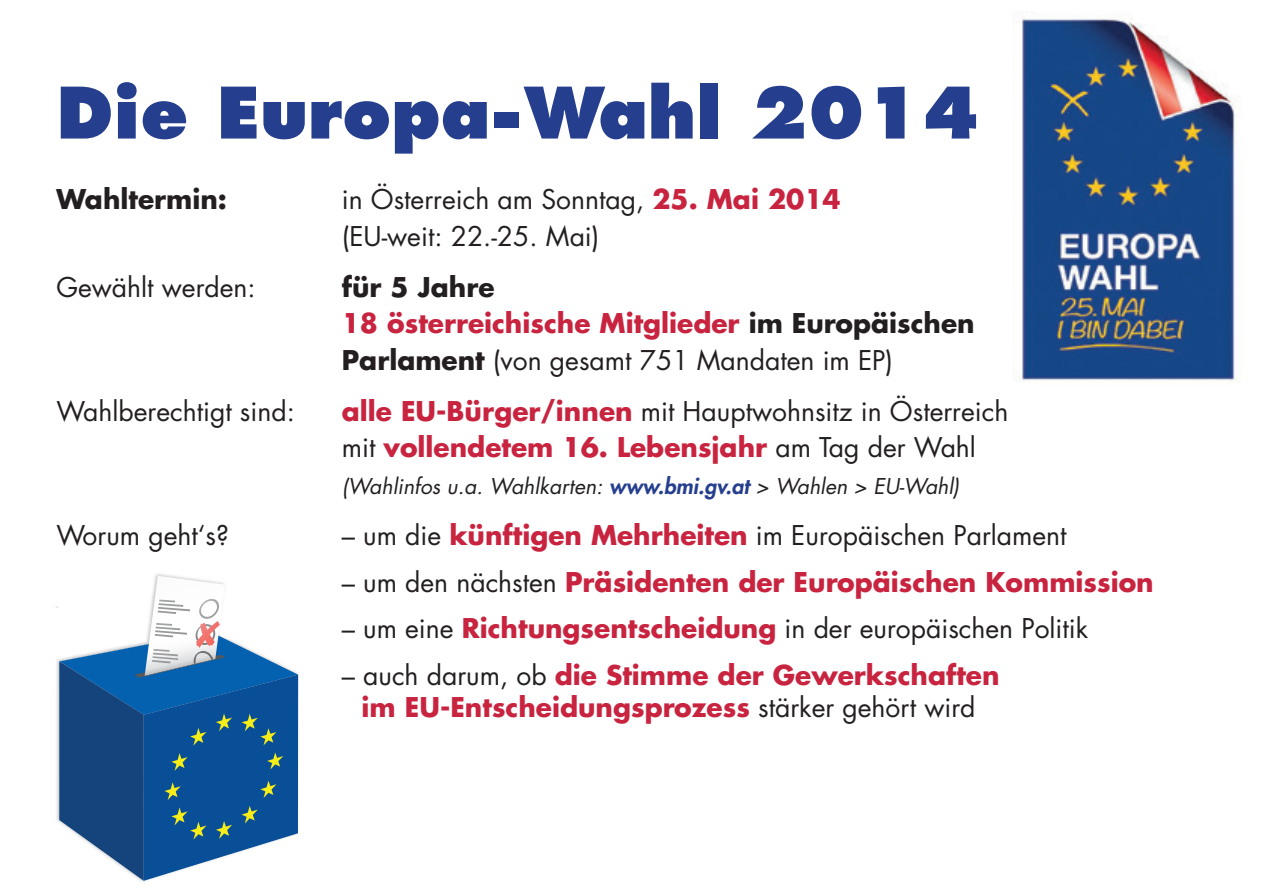
<style>
.page{position:relative;width:1263px;height:893px;background:#fff}
.page>*{position:absolute;margin:0;border:0;box-sizing:border-box;transform-origin:0 0}
.t1{font:800 68.85px "Futura Std";color:#253f8e}
.t2{font:700 26.55px/36.3px "Futura Std";color:#c8233f}
.t3{font:26.55px/36.3px "Futura Std";color:#231f20}
.t4{font:700 26.55px/36.3px "Futura Std";color:#231f20}
.t5{font:italic 21.15px "Futura Std";color:#231f20}
.s1{font-weight:700;color:#c8233f}
.s2{color:#c8233f}
.s3{font-weight:400}
.s4{font-weight:400;color:#231f20}
.s5{font-weight:800;color:#253f8e}
</style>
<div class="page">
<img style="left:1020px;top:17px;width:217px;height:365px">
<img style="left:155px;top:574px;width:19px;height:2px">
<svg style="left:56px;top:576px;width:242px;height:305px"></svg>
<h1 class="t1" style="left:56px;top:69px;width:925px">Die Europa-Wahl 2014</h1>
<p class="t4" style="left:56px;top:181px;width:172px">Wahltermin:</p>
<p class="t3" style="left:342px;top:182px;width:500px">in Österreich am Sonntag, <span class="s1">25. Mai 2014 </span>(EU-weit: 22.-25. Mai)</p>
<p class="t3" style="left:56px;top:269px;width:201px">Gewählt werden:</p>
<p class="t4" style="left:342px;top:269px;width:634px">für 5 Jahre<br><span class="s2">18 österreichische Mitglieder</span> im Europäischen<br>Parlament <span class="s3">(von gesamt 751 Mandaten im EP)</span></p>
<p class="t3" style="left:56px;top:393px;width:240px">Wahlberechtigt sind:</p>
<p class="t2" style="left:342px;top:392px;width:668px">alle EU-Bürger/innen <span class="s4">mit Hauptwohnsitz in Österreich mit</span> vollendetem 16. Lebensjahr <span class="s4">am Tag der Wahl</span></p>
<p class="t5" style="left:342px;top:472px;width:619px">(Wahlinfos u.a. Wahlkarten: <span class="s5">www.bmi.gv.at</span> &gt; Wahlen &gt; EU-Wahl)</p>
<p class="t3" style="left:56px;top:517px;width:174px">Worum geht‘s?</p>
<p class="t3" style="left:342px;top:517px;width:726px">– um die <span class="s1">künftigen Mehrheiten</span> im Europäischen Parlament</p>
<p class="t2" style="left:342px;top:563px;width:813px"><span class="s4">– um den nächsten</span> Präsidenten der Europäischen Kommission</p>
<p class="t3" style="left:342px;top:611px;width:748px">– um eine <span class="s1">Richtungsentscheidung</span> in der europäischen Politik</p>
<p class="t2" style="left:342px;top:659px;width:659px;line-height:31.8px;text-align:center"><span class="s4">– auch darum, ob</span> die Stimme der Gewerkschaften im EU-Entscheidungsprozess <span class="s4">stärker gehört wird</span></p>
</div>
